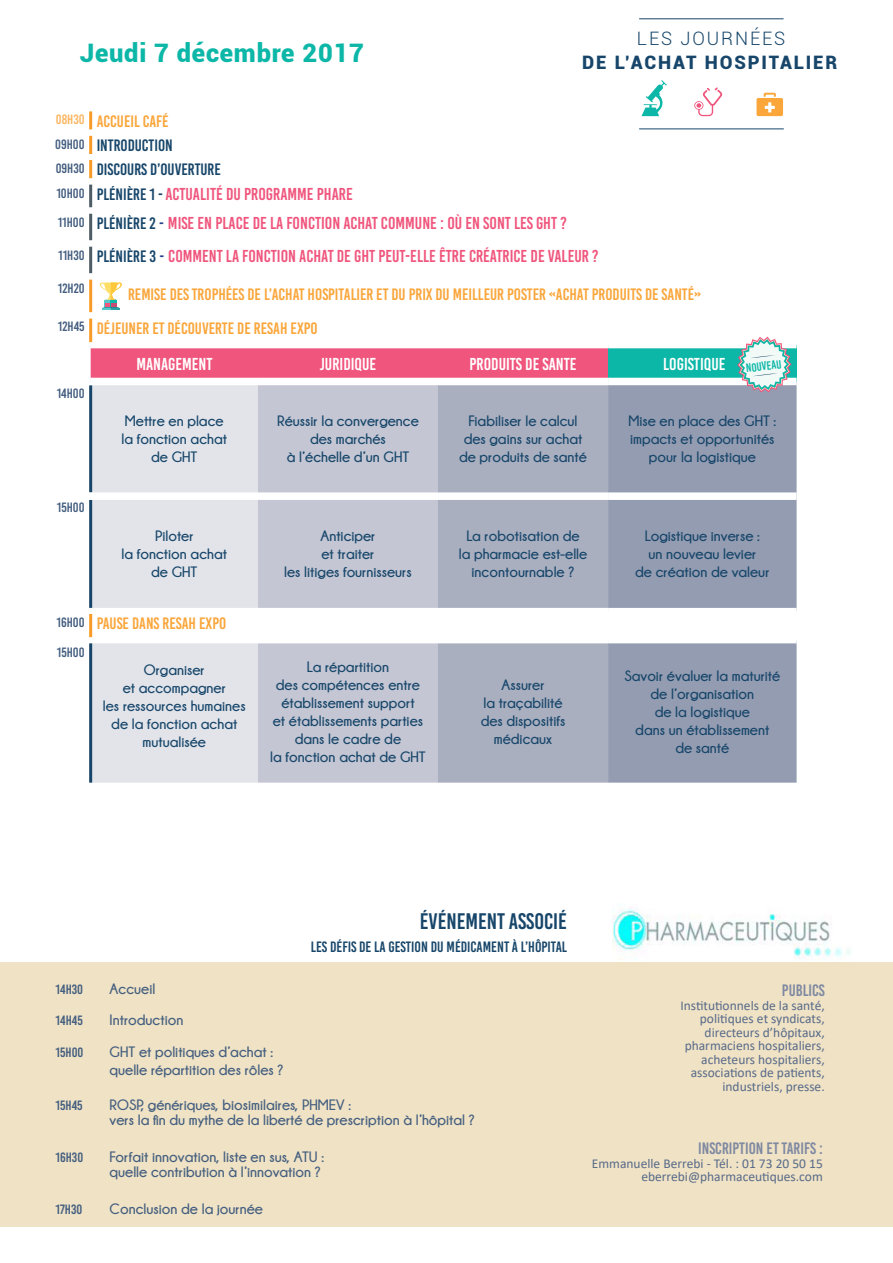
<style>
.page{position:relative;width:893px;height:1263px;background:#fff}
.page>*{position:absolute;margin:0;border:0;box-sizing:border-box;transform-origin:0 0}
.t1{font:900 25.5px "Roboto";letter-spacing:.03em;color:#0cb7a8}
.t2{font:22.5px "Bebas Kai";color:#17466a}
.t3{font:900 18.6px "Roboto";letter-spacing:.1em;color:#17466a}
.t4{font:300 18.6px "Roboto";letter-spacing:.1em;color:#17466a}
.t5{font:17.25px "Bebas Kai";color:#f0567d}
.t6{font:17.25px "Bebas Kai";color:#fff}
.t7{font:16.5px "Bebas Kai";color:#faa63b}
.t8{font:16.5px "Bebas Kai";color:#17466a}
.t9{font:16.5px "Bebas Kai";color:#7f89a2}
.t10{font:700 15px/18px "Champagne&Limousines";color:#17466a;text-align:center}
.t11{font:700 15px/15px "Champagne&Limousines";color:#445e7f}
.t12{font:15px "Bebas Kai";color:#17466a}
.t13{font:13.5px/13.5px "Calibri";color:#586a89;text-align:right}
.t14{font:13.5px "Bebas Kai";color:#445e7f}
.t15{font:13.5px "Bebas Kai";color:#fbb661}
.t16{font:12px "Bebas Kai";color:#0cb7a8}
.s1{font-size:16.5px;color:#17466a}
.s2{font-size:16.5px;color:#253f8e}
</style>
<div class="page">
<div style="left:0;top:962px;width:893px;height:265px;background:#efe2c5"></div>
<div style="left:91px;top:348px;width:517px;height:30px;background:#f0567d"></div>
<div style="left:608px;top:345px;width:189px;height:36px;background:#0cb7a8"></div>
<div style="left:92px;top:385px;width:166px;height:398px;background:#e2e4ea"></div>
<div style="left:258px;top:385px;width:180px;height:398px;background:#c4c6d3"></div>
<svg style="left:438px;top:385px;width:170px;height:398px;background:#afb4c4"></svg>
<svg style="left:608px;top:385px;width:189px;height:398px;background:#9ba2b6"></svg>
<hr style="left:89px;top:111px;width:3px;height:19px;background:#f89c27">
<hr style="left:89px;top:136px;width:3px;height:18px;background:#f89c27">
<hr style="left:89px;top:160px;width:3px;height:18px;background:#f89c27">
<hr style="left:89px;top:279px;width:3px;height:33px;background:#f89c27">
<hr style="left:89px;top:318px;width:3px;height:24px;background:#f89c27">
<hr style="left:89px;top:614px;width:3px;height:23px;background:#f89c27">
<hr style="left:89px;top:184px;width:3px;height:23px;background:#4e5d65">
<hr style="left:89px;top:213px;width:3px;height:27px;background:#4e5d65">
<hr style="left:89px;top:246px;width:3px;height:27px;background:#4e5d65">
<div style="left:608px;top:342px;width:189px;height:6px;background:#fff"></div>
<div style="left:91px;top:637px;width:167px;height:6px;background:#fff"></div>
<div style="left:258px;top:637px;width:180px;height:6px;background:#fff"></div>
<div style="left:438px;top:637px;width:170px;height:6px;background:#fff"></div>
<div style="left:91px;top:608px;width:167px;height:6px;background:#fff"></div>
<div style="left:258px;top:608px;width:180px;height:6px;background:#fff"></div>
<div style="left:438px;top:608px;width:170px;height:6px;background:#fff"></div>
<div style="left:608px;top:608px;width:189px;height:6px;background:#fff"></div>
<hr style="left:89px;top:500px;width:3px;height:108px;background:#17466a">
<hr style="left:89px;top:385px;width:3px;height:107px;background:#17466a">
<div style="left:608px;top:378px;width:189px;height:7px;background:#fff"></div>
<div style="left:91px;top:492px;width:167px;height:8px;background:#fff"></div>
<div style="left:258px;top:492px;width:180px;height:8px;background:#fff"></div>
<div style="left:438px;top:492px;width:170px;height:8px;background:#fff"></div>
<div style="left:608px;top:492px;width:189px;height:8px;background:#fff"></div>
<hr style="left:89px;top:643px;width:3px;height:140px;background:#17466a">
<div style="left:608px;top:637px;width:189px;height:6px;background:#fff"></div>
<svg style="left:100px;top:282px;width:22px;height:27px"></svg>
<svg style="left:97px;top:617px;width:129px;height:13px"></svg>
<svg style="left:694px;top:87px;width:28px;height:29px"></svg>
<svg style="left:641px;top:80px;width:26px;height:36px"></svg>
<svg style="left:756px;top:93px;width:27px;height:23px"></svg>
<hr style="left:639px;top:18px;width:144px;height:1px;background:#17466a">
<hr style="left:639px;top:128px;width:145px;height:1px;background:#17466a">
<img style="left:613px;top:907px;width:238px;height:52px">
<svg style="left:737px;top:337px;width:54px;height:56px"></svg>
<p class="t1" style="left:80px;top:35px;width:285px">Jeudi 7 décembre 2017</p>
<p class="t4" style="left:637px;top:25px;width:150px">LES JOURNÉES</p>
<p class="t3" style="left:582px;top:49px;width:257px">DE L’ACHAT HOSPITALIER</p>
<p class="t15" style="left:56px;top:112px;width:30px">08H30</p>
<p class="t7" style="left:97px;top:112px;width:73px">ACCUEIL CAFÉ</p>
<p class="t14" style="left:55px;top:137px;width:31px">09H00</p>
<p class="t8" style="left:97px;top:136px;width:78px">INTRODUCTION</p>
<p class="t14" style="left:56px;top:161px;width:30px">09H30</p>
<p class="t8" style="left:97px;top:161px;width:126px">DISCOURS D’OUVERTURE</p>
<p class="t14" style="left:56px;top:186px;width:30px">10H00</p>
<p class="t5" style="left:97px;top:185px;width:258px"><span class="s1">PLÉNIÈRE 1 -</span> ACTUALITÉ DU PROGRAMME PHARE</p>
<p class="t14" style="left:58px;top:215px;width:28px">11H00</p>
<p class="t5" style="left:97px;top:214px;width:472px"><span class="s1">PLÉNIÈRE 2</span> <span class="s2">-</span> MISE EN PLACE DE LA FONCTION ACHAT COMMUNE : OÙ EN SONT LES GHT ?</p>
<p class="t14" style="left:58px;top:248px;width:28px">11H30</p>
<p class="t5" style="left:97px;top:247px;width:503px"><span class="s1">PLÉNIÈRE 3</span> <span class="s2">-</span> COMMENT LA FONCTION ACHAT DE GHT PEUT-ELLE ÊTRE CRÉATRICE DE VALEUR ?</p>
<p class="t14" style="left:58px;top:281px;width:28px">12H20</p>
<p class="t7" style="left:128px;top:286px;width:575px">REMISE DES TROPHÉES DE L’ACHAT HOSPITALIER ET DU PRIX DU MEILLEUR POSTER «ACHAT PRODUITS DE SANTÉ»</p>
<p class="t14" style="left:58px;top:320px;width:28px">12H45</p>
<p class="t7" style="left:97px;top:319px;width:223px">DÉJEUNER ET DÉCOUVERTE DE RESAH EXPO</p>
<p class="t6" style="left:136px;top:355px;width:78px">MANAGEMENT</p>
<p class="t6" style="left:320px;top:355px;width:58px">JURIDIQUE</p>
<p class="t6" style="left:470px;top:355px;width:108px">PRODUITS DE SANTE</p>
<p class="t6" style="left:663px;top:355px;width:64px">LOGISTIQUE</p>
<p class="t14" style="left:57px;top:386px;width:29px">14H00</p>
<p class="t10" style="left:122px;top:412px;width:107px">Mettre en place la fonction achat de GHT</p>
<p class="t10" style="left:277px;top:412px;width:143px">Réussir la convergence des marchés<br>à l’échelle d’un GHT</p>
<p class="t10" style="left:459px;top:412px;width:129px">Fiabiliser le calcul des gains sur achat de produits de santé</p>
<p class="t10" style="left:628px;top:412px;width:149px">Mise en place des GHT : impacts et opportunités pour la logistique</p>
<p class="t14" style="left:57px;top:500px;width:29px">15H00</p>
<p class="t10" style="left:122px;top:526px;width:107px">Piloter<br>la fonction achat de GHT</p>
<p class="t10" style="left:284px;top:526px;width:129px">Anticiper<br>et traiter<br>les litiges fournisseurs</p>
<p class="t10" style="left:459px;top:526px;width:130px">La robotisation de la pharmacie est-elle incontournable ?</p>
<p class="t10" style="left:635px;top:526px;width:136px">Logistique inverse :<br>un nouveau levier<br>de création de valeur</p>
<p class="t14" style="left:57px;top:615px;width:30px">16H00</p>
<p class="t7" style="left:97px;top:615px;width:131px">PAUSE DANS RESAH EXPO</p>
<p class="t14" style="left:57px;top:645px;width:29px">15H00</p>
<p class="t10" style="left:103px;top:661px;width:144px">Organiser<br>et accompagner<br>les ressources humaines de la fonction achat mutualisée</p>
<p class="t10" style="left:270px;top:657px;width:157px">La répartition<br>des compétences entre établissement support<br>et établissements parties dans le cadre de<br>la fonction achat de GHT</p>
<p class="t16" style="left:745px;top:362px;width:37px;rotate:-7deg">NOUVEAU</p>
<p class="t10" style="left:481px;top:675px;width:86px">Assurer<br>la traçabilité des dispositifs médicaux</p>
<p class="t10" style="left:624px;top:666px;width:157px">Savoir évaluer la maturité de l’organisation<br>de la logistique<br>dans un établissement<br>de santé</p>
<p class="t2" style="left:420px;top:909px;width:149px">ÉVÉNEMENT ASSOCIÉ</p>
<p class="t12" style="left:311px;top:939px;width:258px">LES DÉFIS DE LA GESTION DU MÉDICAMENT À L’HÔPITAL</p>
<p class="t14" style="left:56px;top:982px;width:29px">14H30</p>
<p class="t11" style="left:110px;top:981px;width:47px">Accueil</p>
<p class="t14" style="left:56px;top:1013px;width:29px">14H45</p>
<p class="t11" style="left:110px;top:1012px;width:75px">Introduction</p>
<p class="t14" style="left:56px;top:1044px;width:29px">15H00</p>
<p class="t11" style="left:110px;top:1042px;width:176px;line-height:18px">GHT et politiques d’achat : quelle répartition des rôles ?</p>
<p class="t14" style="left:56px;top:1098px;width:28px">15H45</p>
<p class="t11" style="left:110px;top:1097px;width:367px">ROSP, génériques, biosimilaires, PHMEV :<br>vers la fin du mythe de la liberté de prescription à l’hôpital ?</p>
<p class="t14" style="left:56px;top:1150px;width:29px">16H30</p>
<p class="t11" style="left:110px;top:1149px;width:216px">Forfait innovation, liste en sus, ATU : quelle contribution à l’innovation ?</p>
<p class="t14" style="left:56px;top:1202px;width:28px">17H30</p>
<p class="t11" style="left:110px;top:1201px;width:155px">Conclusion de la journée</p>
<p class="t9" style="left:782px;top:981px;width:44px">PUBLICS</p>
<p class="t13" style="left:680px;top:998px;width:146px">Institutionnels de la santé,</p>
<p class="t13" style="left:685px;top:1011px;width:142px">politiques et syndicats, directeurs d’hôpitaux, pharmaciens hospitaliers, acheteurs hospitaliers, associations de patients, industriels, presse.</p>
<p class="t9" style="left:698px;top:1139px;width:126px">INSCRIPTION ET TARIFS :</p>
<p class="t13" style="left:592px;top:1156px;width:232px">Emmanuelle Berrebi - Tél. : 01 73 20 50 15 eberrebi@pharmaceutiques.com</p>
</div>
